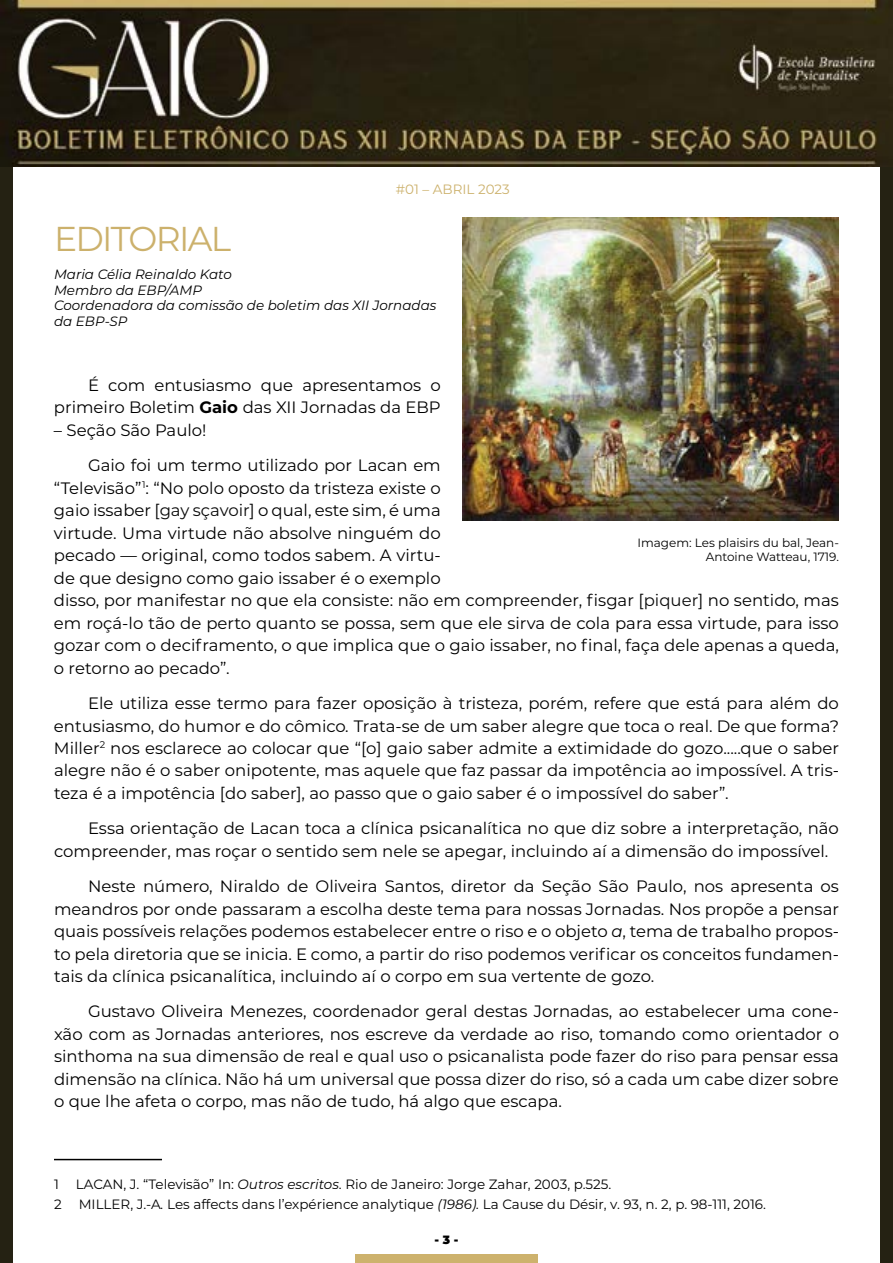
<style>
.page{position:relative;width:893px;height:1263px;background:#fff}
.page>*{position:absolute;margin:0;border:0;box-sizing:border-box;transform-origin:0 0}
.t1{font:34.5px "Montserrat";letter-spacing:-.05em;color:#ccb16c}
.t2{font:16.5px/22.5px "Montserrat";color:#000}
.t3{font:13.5px "Montserrat";color:#000}
.t4{font:italic 13.5px/15.5px "Montserrat";color:#000}
.t5{font:13.5px "Montserrat";color:#ccb16c}
.t6{font:12px/14.4px "Montserrat";color:#000;text-align:right}
.t7{font:900 12px "Montserrat";color:#000}
.s1{font-weight:700}
.s2{color:#0a0a0a}
.s3{font-style:italic}
</style>
<div class="page">
<div style="left:0;top:0;width:13px;height:1263px;background:#252213"></div>
<div style="left:880px;top:0;width:13px;height:1263px;background:#252213"></div>
<img style="left:0;top:0;width:893px;height:166px">
<div style="left:355px;top:1254px;width:183px;height:9px;background:#cdb26d"></div>
<hr style="left:54px;top:1159px;width:108px;height:1px;background:#000">
<img style="left:462px;top:218px;width:377px;height:302px">
<p class="t5" style="left:396px;top:180px;width:115px">#01 – ABRIL 2023</p>
<h1 class="t1" style="left:54px;top:215px;width:179px">EDITORIAL</h1>
<p class="t4" style="left:54px;top:266px;width:384px">Maria Célia Reinaldo Kato<br>Membro da EBP/AMP<br>Coordenadora da comissão de boletim das XII Jornadas da EBP-SP</p>
<p class="t2" style="left:54px;top:373px;width:388px;text-align:right">É com entusiasmo que apresentamos o primeiro Boletim <span class="s1">Gaio</span> das XII Jornadas da EBP</p>
<p class="t2" style="left:88px;top:412px;width:354px;line-height:35.2px;text-indent:-34px">– Seção São Paulo!<br>Gaio foi um termo utilizado por Lacan em</p>
<p class="t2" style="left:54px;top:476px;width:786px">“Televisão”<sup>1</sup>: “No polo oposto da tristeza existe o<br>gaio issaber [<span class="s2">gay sçavoir</span>] o qual, este sim, é uma<br>virtude. Uma virtude não absolve ninguém do<br>pecado — original, como todos sabem. A virtu-<br>de que designo como gaio issaber é o exemplo<br>disso, por manifestar no que ela consiste: não em compreender, fisgar [<span class="s2">piquer</span>] no sentido, mas em roçá-lo tão de perto quanto se possa, sem que ele sirva de cola para essa virtude, para isso gozar com o deciframento, o que implica que o gaio issaber, no final, faça dele apenas a queda, o retorno ao pecado”.</p>
<p class="t2" style="left:54px;top:691px;width:787px;text-align:justify;text-indent:34px">Ele utiliza esse termo para fazer oposição à tristeza, porém, refere que está para além do entusiasmo, do humor e do cômico<span class="s3">.</span> Trata-se de um saber alegre que toca o real. De que forma?<br>Miller<sup>2</sup> nos esclarece ao colocar que “[o] gaio saber admite a extimidade do gozo.....que o saber alegre não é o saber onipotente, mas aquele que faz passar da impotência ao impossível. A tris&shy;teza é a impotência [do saber], ao passo que o gaio saber é o impossível do saber”.</p>
<p class="t2" style="left:54px;top:816px;width:786px;text-indent:34px">Essa orientação de Lacan toca a clínica psicanalítica no que diz sobre a interpretação, não compreender, mas roçar o sentido sem nele se apegar, incluindo aí a dimensão do impossível.</p>
<p class="t2" style="left:54px;top:874px;width:787px;text-align:justify;text-indent:34px">Neste número, Niraldo de Oliveira Santos, diretor da Seção São Paulo, nos apresenta os meandros por onde passaram a escolha deste tema para nossas Jornadas. Nos propõe a pensar quais possíveis relações podemos estabelecer entre o riso e o objeto <span class="s3">a</span>, tema de trabalho propos&shy;to pela diretoria que se inicia. E como, a partir do riso podemos verificar os conceitos fundamen&shy;tais da clínica psicanalítica, incluindo aí o corpo em sua vertente de gozo.</p>
<p class="t2" style="left:54px;top:1000px;width:786px;text-align:justify;text-indent:34px">Gustavo Oliveira Menezes, coordenador geral destas Jornadas, ao estabelecer uma cone&shy;xão com as Jornadas anteriores, nos escreve da verdade ao riso, tomando como orientador o sinthoma na sua dimensão de real e qual uso o psicanalista pode fazer do riso para pensar essa dimensão na clínica. Não há um universal que possa dizer do riso, só a cada um cabe dizer sobre o que lhe afeta o corpo, mas não de tudo, há algo que escapa.</p>
<p class="t6" style="left:637px;top:535px;width:203px">Imagem: Les plaisirs du bal, Jean-<br>Antoine Watteau, 1719.</p>
<p class="t3" style="left:54px;top:1174px;width:6px">1</p>
<p class="t3" style="left:76px;top:1174px;width:537px">LACAN, J. “Televisão” In: <span class="s3">Outros escritos</span>. Rio de Janeiro: Jorge Zahar, 2003, p.525.</p>
<p class="t3" style="left:54px;top:1195px;width:9px">2</p>
<p class="t3" style="left:79px;top:1195px;width:689px">MILLER, J.-A<span class="s3">.</span> Les affects dans l’expérience analytique <span class="s3">(1986).</span> La Cause du Désir, v. 93, n. 2, p. 98-111, 2016.</p>
<p class="t7" style="left:434px;top:1231px;width:25px">- 3 -</p>
</div>
